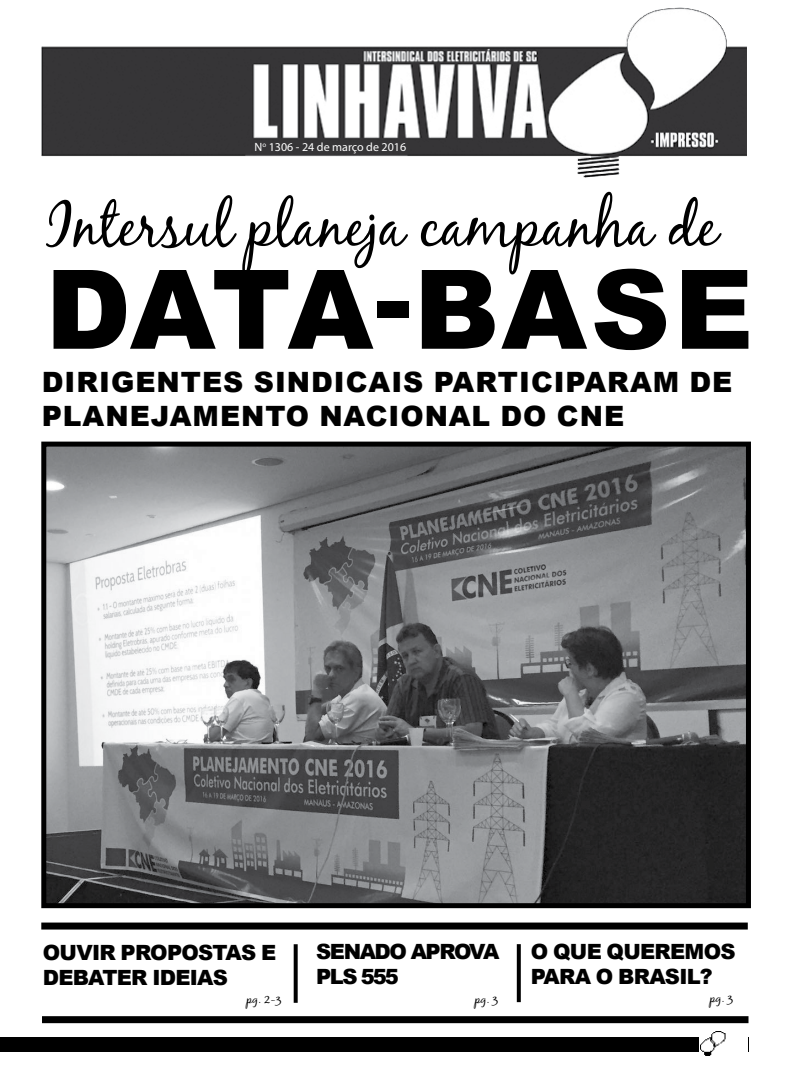
<style>
.page{position:relative;width:791px;height:1080px;background:#fff}
.page>*{position:absolute;margin:0;border:0;box-sizing:border-box;transform-origin:0 0}
.t1{font:900 110px "Arial";letter-spacing:.005em;color:#000}
.t2{font:60px "Black Jack";color:#000}
.t3{font:900 28px/33.6px "Arial";letter-spacing:.035em;color:#000}
.t4{font:900 21px/25.2px "Arial";letter-spacing:-.035em;color:#000}
.t5{font:900 21px/25.2px "Arial";letter-spacing:-.065em;color:#000}
.t6{font:12px "Myriad Pro";color:#fff}
.t7{font:12px "Black Jack";color:#000}
</style>
<div class="page">
<img style="left:41px;top:7px;width:706px;height:171px">
<div style="left:42px;top:1016px;width:706px;height:7px;background:#000"></div>
<svg style="left:294px;top:944px;width:4px;height:59px"></svg>
<div style="left:41px;top:923px;width:707px;height:7px;background:#000"></div>
<svg style="left:517px;top:944px;width:4px;height:58px"></svg>
<img style="left:47px;top:448px;width:698px;height:454px">
<div style="left:41px;top:442px;width:710px;height:466px;border:5px solid #000"></div>
<div style="left:0;top:1037px;width:748px;height:15px;background:#000"></div>
<img style="left:699px;top:1031px;width:48px;height:24px">
<p class="t6" style="left:254px;top:140px;width:153px">N<sup>o</sup> 1306 - 24 de março de 2016</p>
<h2 class="t2" style="left:46px;top:189px;width:673px">Intersul planeja campanha de</h2>
<h1 class="t1" style="left:45px;top:230px;width:710px">DATA-BASE</h1>
<p class="t3" style="left:42px;top:364px;width:692px">DIRIGENTES SINDICAIS PARTICIPARAM DE<br>PLANEJAMENTO NACIONAL DO CNE</p>
<p class="t4" style="left:43px;top:939px;width:235px">OUVIR PROPOSTAS E<br>DEBATER IDEIAS</p>
<p class="t7" style="left:247px;top:992px;width:36px">pg. 2-3</p>
<p class="t5" style="left:316px;top:939px;width:185px">SENADO APROVA<br>PLS 555</p>
<p class="t7" style="left:475px;top:992px;width:24px">pg. 3</p>
<p class="t4" style="left:531px;top:938px;width:206px">O QUE QUEREMOS<br>PARA O BRASIL?</p>
<p class="t7" style="left:710px;top:991px;width:24px">pg. 3</p>
</div>
